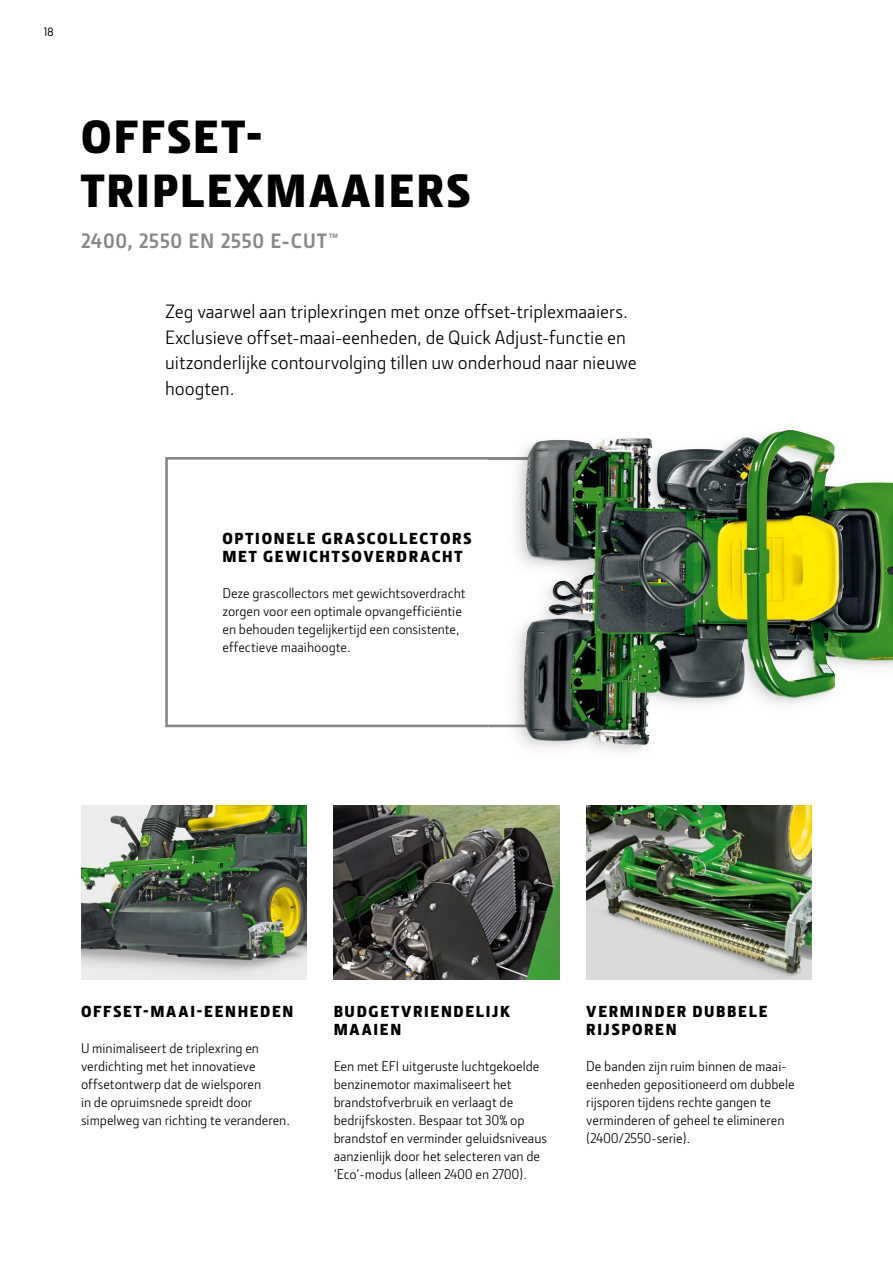
<style>
.page{position:relative;width:893px;height:1263px;background:#fff}
.page>*{position:absolute;margin:0;border:0;box-sizing:border-box;transform-origin:0 0}
.t1{font:900 48px/54px "Section";letter-spacing:.05em;color:#000}
.t2{font:700 21px "JD Sans Pro";letter-spacing:.03em;color:#878786}
.t3{font:19.5px/25.5px "JD Sans Pro";color:#000}
.t4{font:900 16.5px/18px "Section";letter-spacing:.105em;color:#000}
.t5{font:14.25px/18px "JD Sans Pro";color:#000}
.t6{font:500 12px "JD Sans Pro";color:#000}
</style>
<div class="page">
<img style="left:334px;top:806px;width:225px;height:173px">
<img style="left:81px;top:806px;width:226px;height:174px">
<img style="left:81px;top:806px;width:134px;height:83px">
<img style="left:586px;top:806px;width:226px;height:173px">
<svg style="left:165px;top:457px;width:323px;height:270px"></svg>
<img style="left:488px;top:429px;width:405px;height:323px">
<img style="left:592px;top:457px;width:51px;height:225px">
<img style="left:488px;top:682px;width:155px;height:45px">
<img style="left:488px;top:457px;width:104px;height:3px">
<img style="left:612px;top:431px;width:170px;height:78px">
<p class="t6" style="left:44px;top:23px;width:12px">18</p>
<h1 class="t1" style="left:81px;top:109px;width:391px">OFFSET-<br>TRIPLEXMAAIERS</h1>
<h2 class="t2" style="left:81px;top:227px;width:259px">2400, 2550 EN 2550 E-CUT™</h2>
<h3 class="t3" style="left:165px;top:298px;width:473px">Zeg vaarwel aan triplexringen met onze offset-triplexmaaiers.<br>Exclusieve offset-maai-eenheden, de Quick Adjust-functie en uitzonderlijke contourvolging tillen uw onderhoud naar nieuwe hoogten.</h3>
<p class="t4" style="left:222px;top:529px;width:251px">OPTIONELE GRASCOLLECTORS<br>MET GEWICHTSOVERDRACHT</p>
<p class="t5" style="left:222px;top:583px;width:245px">Deze grascollectors met gewichtsoverdracht zorgen voor een optimale opvangefficiëntie en behouden tegelijkertijd een consistente, effectieve maaihoogte.</p>
<p class="t4" style="left:81px;top:1003px;width:214px">OFFSET-MAAI-EENHEDEN</p>
<p class="t5" style="left:81px;top:1039px;width:211px">U minimaliseert de triplexring en verdichting met het innovatieve offsetontwerp dat de wielsporen<br>in de opruimsnede spreidt door simpelweg van richting te veranderen.</p>
<p class="t4" style="left:334px;top:1003px;width:177px">BUDGETVRIENDELIJK<br>MAAIEN</p>
<p class="t5" style="left:334px;top:1057px;width:215px">Een met EFI uitgeruste luchtgekoelde benzinemotor maximaliseert het brandstofverbruik en verlaagt de bedrijfskosten. Bespaar tot 30% op brandstof en verminder geluidsniveaus aanzienlijk door het selecteren van de ‘Eco’-modus (alleen 2400 en 2700).</p>
<p class="t4" style="left:586px;top:1003px;width:183px">VERMINDER DUBBELE<br>RIJSPOREN</p>
<p class="t5" style="left:586px;top:1057px;width:210px">De banden zijn ruim binnen de maai&shy;eenheden gepositioneerd om dubbele rijsporen tijdens rechte gangen te verminderen of geheel te elimineren (2400/2550-serie).</p>
</div>
